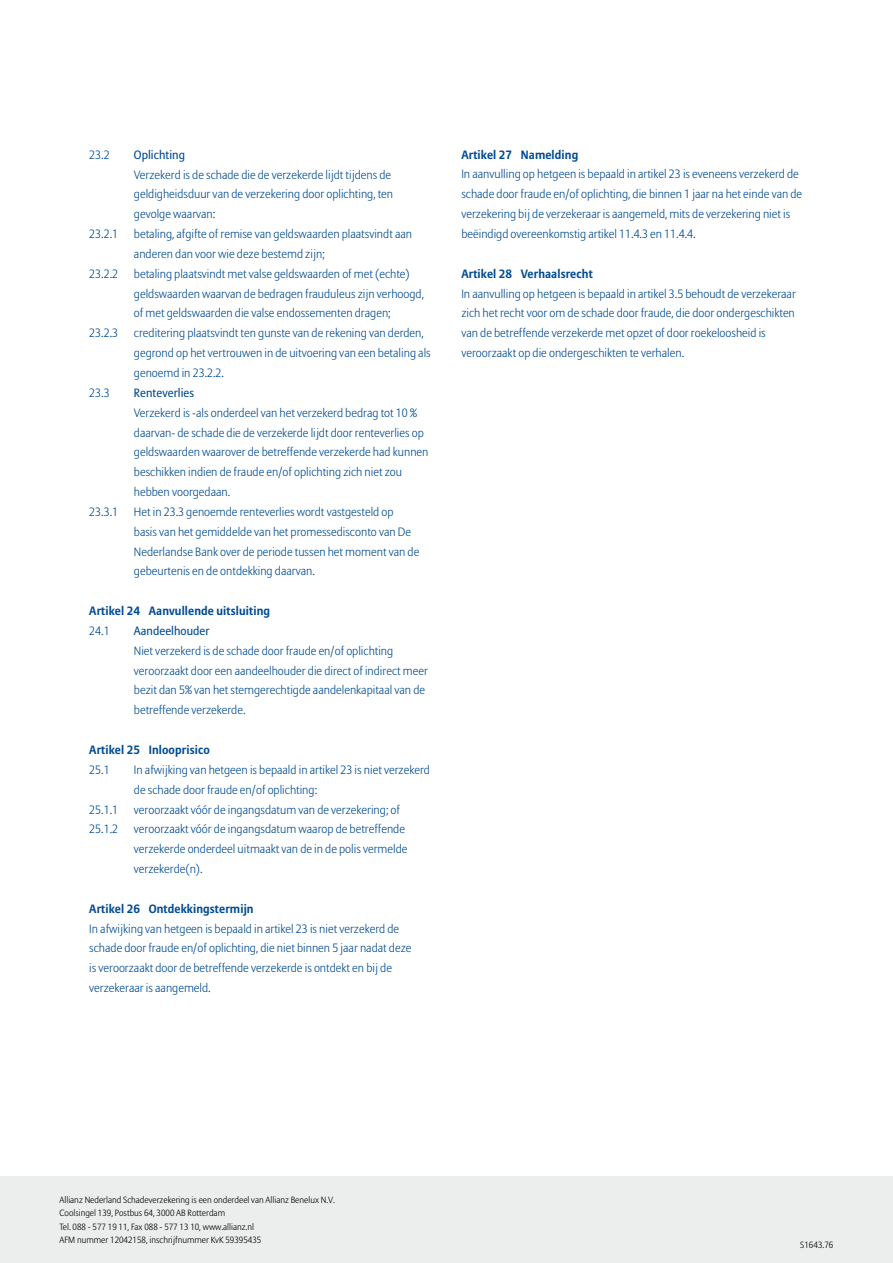
<style>
.page{position:relative;width:893px;height:1263px;background:#fff}
.page>*{position:absolute;margin:0;border:0;box-sizing:border-box;transform-origin:0 0}
.t1{font:300 12px/19.8px "Allianz Sans";color:#004c93}
.t2{font:700 12px "Allianz Sans";letter-spacing:.01em;color:#004c93}
.t3{font:12px "Allianz Sans";letter-spacing:.005em;color:#004c93}
.t4{font:300 9px/13.5px "Allianz Sans";color:#000}
</style>
<div class="page">
<div style="left:0;top:1176px;width:893px;height:87px;background:#eceded"></div>
<p class="t1" style="left:89px;top:145px;width:22px">23.2</p>
<p class="t3" style="left:134px;top:147px;width:53px">Oplichting</p>
<p class="t1" style="left:134px;top:165px;width:261px">Verzekerd is de schade die de verzekerde lijdt tijdens de geldigheidsduur van de verzekering door oplichting, ten gevolge waarvan:</p>
<p class="t1" style="left:89px;top:225px;width:30px">23.2.1</p>
<p class="t1" style="left:134px;top:225px;width:280px">betaling, afgifte of remise van geldswaarden plaatsvindt aan anderen dan voor wie deze bestemd zijn;</p>
<p class="t1" style="left:89px;top:264px;width:30px">23.2.2</p>
<p class="t1" style="left:134px;top:264px;width:292px">betaling plaatsvindt met valse geldswaarden of met (echte) geldswaarden waarvan de bedragen frauduleus zijn verhoogd, of met geldswaarden die valse endossementen dragen;</p>
<p class="t1" style="left:89px;top:324px;width:30px">23.2.3</p>
<p class="t1" style="left:134px;top:324px;width:298px">creditering plaatsvindt ten gunste van de rekening van derden, gegrond op het vertrouwen in de uitvoering van een betaling als genoemd in 23.2.2.</p>
<p class="t1" style="left:89px;top:383px;width:22px">23.3</p>
<p class="t3" style="left:134px;top:385px;width:62px">Renteverlies</p>
<p class="t1" style="left:134px;top:403px;width:296px">Verzekerd is -als onderdeel van het verzekerd bedrag tot 10 % daarvan- de schade die de verzekerde lijdt door renteverlies op geldswaarden waarover de betreffende verzekerde had kunnen beschikken indien de fraude en/of oplichting zich niet zou hebben voorgedaan.</p>
<p class="t1" style="left:89px;top:502px;width:30px">23.3.1</p>
<p class="t1" style="left:134px;top:502px;width:287px">Het in 23.3 genoemde renteverlies wordt vastgesteld op basis van het gemiddelde van het promessedisconto van De Nederlandse Bank over de periode tussen het moment van de gebeurtenis en de ontdekking daarvan.</p>
<p class="t2" style="left:89px;top:603px;width:182px">Artikel 24 Aanvullende uitsluiting</p>
<p class="t1" style="left:89px;top:621px;width:22px">24.1</p>
<p class="t3" style="left:134px;top:623px;width:77px">Aandeelhouder</p>
<p class="t1" style="left:134px;top:641px;width:295px">Niet verzekerd is de schade door fraude en/of oplichting veroorzaakt door een aandeelhouder die direct of indirect meer bezit dan 5% van het stemgerechtigde aandelenkapitaal van de betreffende verzekerde.</p>
<p class="t2" style="left:89px;top:742px;width:122px">Artikel 25 Inlooprisico</p>
<p class="t1" style="left:89px;top:760px;width:22px">25.1</p>
<p class="t1" style="left:134px;top:760px;width:298px">In afwijking van hetgeen is bepaald in artikel 23 is niet verzekerd de schade door fraude en/of oplichting:</p>
<p class="t1" style="left:89px;top:800px;width:30px">25.1.1</p>
<p class="t1" style="left:134px;top:800px;width:268px">veroorzaakt vóór de ingangsdatum van de verzekering; of</p>
<p class="t1" style="left:89px;top:820px;width:30px">25.1.2</p>
<p class="t1" style="left:134px;top:820px;width:275px">veroorzaakt vóór de ingangsdatum waarop de betreffende verzekerde onderdeel uitmaakt van de in de polis vermelde verzekerde(n).</p>
<p class="t2" style="left:89px;top:901px;width:166px">Artikel 26 Ontdekkingstermijn</p>
<p class="t1" style="left:89px;top:919px;width:324px">In afwijking van hetgeen is bepaald in artikel 23 is niet verzekerd de schade door fraude en/of oplichting, die niet binnen 5 jaar nadat deze is veroorzaakt door de betreffende verzekerde is ontdekt en bij de verzekeraar is aangemeld.</p>
<p class="t2" style="left:461px;top:147px;width:118px">Artikel 27 Namelding</p>
<p class="t1" style="left:461px;top:165px;width:342px">In aanvulling op hetgeen is bepaald in artikel 23 is eveneens verzekerd de schade door fraude en/of oplichting, die binnen 1 jaar na het einde van de verzekering bij de verzekeraar is aangemeld, mits de verzekering niet is beëindigd overeenkomstig artikel 11.4.3 en 11.4.4.</p>
<p class="t2" style="left:461px;top:266px;width:133px">Artikel 28 Verhaalsrecht</p>
<p class="t1" style="left:461px;top:284px;width:336px">In aanvulling op hetgeen is bepaald in artikel 3.5 behoudt de verzekeraar zich het recht voor om de schade door fraude, die door ondergeschikten van de betreffende verzekerde met opzet of door roekeloosheid is veroorzaakt op die ondergeschikten te verhalen.</p>
<p class="t4" style="left:60px;top:1193px;width:277px">Allianz Nederland Schadeverzekering is een onderdeel van Allianz Benelux N.V.<br>Coolsingel 139, Postbus 64, 3000 AB Rotterdam<br>Tel. 088 - 577 19 11, Fax 088 - 577 13 10, www.allianz.nl<br>AFM nummer 12042158, inschrijfnummer KvK 59395435</p>
<p class="t4" style="left:800px;top:1238px;width:35px">S1643.76</p>
</div>
